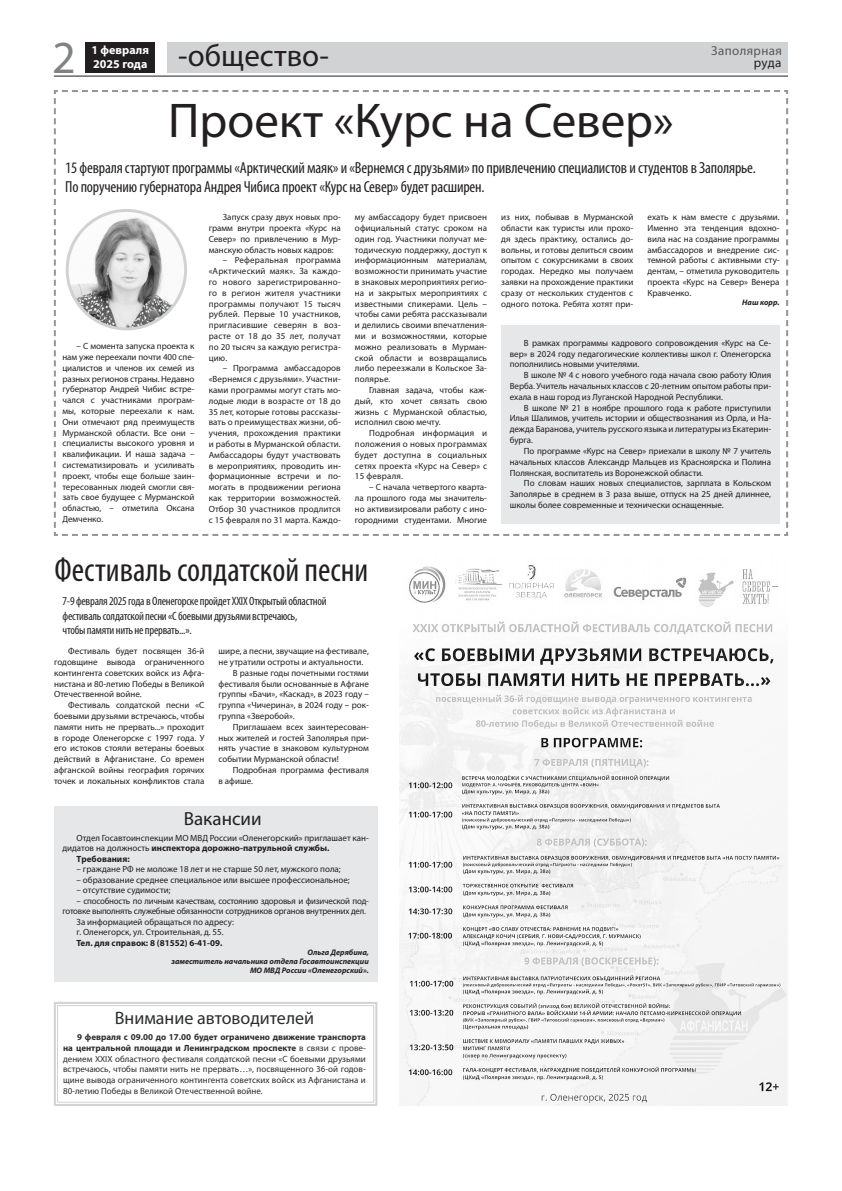
<style>
.page{position:relative;width:842px;height:1191px;background:#fff}
.page>*{position:absolute;margin:0;border:0;box-sizing:border-box;transform-origin:0 0}
.t1{font:49px "Myriad Pro";color:#231f20}
.t2{font:46.1px "Myriad Pro";color:#808285}
.t3{font:condensed 34px "Myriad Pro";color:#231f20}
.t4{font:31px "Myriad Pro";color:#231f20}
.t5{font:19px "Myriad Pro";color:#231f20}
.t6{font:18px "Myriad Pro";color:#2c2d2e}
.t7{font:condensed 16px/19.2px "Myriad Pro";letter-spacing:-.01em;color:#231f20}
.t8{font:13px "Myriad Pro";letter-spacing:.03em;color:#57585a}
.t9{font:13px "Myriad Pro";color:#231f20}
.t10{font:condensed 12px/14.4px "Myriad Pro";letter-spacing:-.02em;color:#231f20}
.t11{font:700 12px/14.4px "Myriad Pro";color:#fff}
.t12{font:9px/10.8px "Myriad Pro";color:#231f20;text-align:justify}
.t13{font:9px/10.8px "Myriad Pro";color:#2c2d2e;text-align:justify}
.t14{font:9px "Myriad Pro";letter-spacing:-.02em;color:#231f20}
.t15{font:700 9px "Myriad Pro";color:#231f20}
.t16{font:italic 700 8px/9px "Myriad Pro";color:#231f20;text-align:right}
.s1{font-weight:400}
.s2{font-weight:700}
</style>
<div class="page">
<svg style="left:53px;top:90px;width:736px;height:446px"></svg>
<div style="left:168px;top:43px;width:620px;height:30px;background:#d1d2d4"></div>
<div style="left:85px;top:43px;width:70px;height:30px;background:#231f20"></div>
<hr style="left:54px;top:76px;width:734px;height:1px;background:#231f20">
<div style="left:54px;top:806px;width:323px;height:175px;background:#e6e7e9"></div>
<img style="left:67px;top:210px;width:119px;height:119px;border-radius:50%">
<div style="left:66px;top:209px;width:121px;height:121px;border:3px solid #d1d2d4;border-radius:50%"></div>
<div style="left:501px;top:325px;width:279px;height:198px;background:#e6e7e9"></div>
<img style="left:399px;top:565px;width:389px;height:541px">
<svg style="left:54px;top:1002px;width:324px;height:104px"></svg>
<div style="left:57px;top:1005px;width:317px;height:97px;border:1px solid #d1d2d4"></div>
<h2 class="t2" style="left:52px;top:39px;width:25px">2</h2>
<h3 class="t11" style="left:92px;top:43px;width:59px">1 февраля<br>2025 года</h3>
<h3 class="t4" style="left:178px;top:44px;width:152px">-общество-</h3>
<h3 class="t8" style="left:711px;top:46px;width:72px">Заполярная</h3>
<h3 class="t9" style="left:754px;top:58px;width:29px">руда</h3>
<h1 class="t1" style="left:168px;top:101px;width:507px">Проект «Курс на Север»</h1>
<h3 class="t7" style="left:65px;top:159px;width:692px">15 февраля стартуют программы «Арктический маяк» и «Вернемся с друзьями» по привлечению специалистов и студентов в Заполярье.<br>По поручению губернатора Андрея Чибиса проект «Курс на Север» будет расширен.</h3>
<p class="t12" style="left:62px;top:341px;width:134px;text-indent:14px">– С момента запуска проекта к нам уже переехали почти 400 спе&shy;циалистов и членов их семей из разных регионов страны. Недавно губернатор Андрей Чибис встре&shy;чался с участниками програм&shy;мы, которые переехали к нам.<br>Они отмечают ряд преимуществ Мурманской области. Все они – специалисты высокого уровня и квалификации. И наша задача – систематизировать и усиливать проект, чтобы еще больше заин&shy;тересованных людей смогли свя&shy;зать свое будущее с Мурманской областью, – отметила Оксана Демченко.</p>
<p class="t12" style="left:209px;top:212px;width:134px;text-indent:14px">Запуск сразу двух новых про&shy;грамм внутри проекта «Курс на Север» по привлечению в Мур&shy;манскую область новых кадров:</p>
<p class="t12" style="left:209px;top:256px;width:134px;text-indent:14px">– Реферальная программа «Арктический маяк». За каждо&shy;го нового зарегистрированно&shy;го в регион жителя участники программы получают 15 тысяч рублей. Первые 10 участников, пригласившие северян в воз&shy;расте от 18 до 35 лет, получат по 20 тысяч за каждую регистра&shy;цию.</p>
<p class="t12" style="left:209px;top:364px;width:134px;text-indent:14px">– Программа амбассадоров «Вернемся с друзьями». Участни&shy;ками программы могут стать мо&shy;лодые люди в возрасте от 18 до 35 лет, которые готовы рассказы&shy;вать о преимуществах жизни, об&shy;учения, прохождения практики и работы в Мурманской области.<br>Амбассадоры будут участвовать в мероприятиях, проводить ин&shy;формационные встречи и по&shy;могать в продвижении региона как территории возможностей.<br>Отбор 30 участников продлится с 15 февраля по 31 марта. Каждо-</p>
<p class="t12" style="left:355px;top:212px;width:134px">му амбассадору будет присвоен официальный статус сроком на один год. Участники получат ме&shy;тодическую поддержку, доступ к информационным материалам, возможности принимать участие в знаковых мероприятиях регио&shy;на и закрытых мероприятиях с известными спикерами. Цель – чтобы сами ребята рассказывали и делились своими впечатления&shy;ми и возможностями, которые можно реализовать в Мурман&shy;ской области и возвращались либо переезжали в Кольское За&shy;полярье.</p>
<p class="t12" style="left:355px;top:385px;width:134px;text-indent:14px">Главная задача, чтобы каж&shy;дый, кто хочет связать свою жизнь с Мурманской областью, исполнил свою мечту.</p>
<p class="t12" style="left:355px;top:428px;width:134px;text-indent:14px">Подробная информация и положения о новых программах будет доступна в социальных сетях проекта «Курс на Север» с 15 февраля.</p>
<p class="t12" style="left:355px;top:482px;width:134px;text-indent:14px">– С начала четвертого кварта&shy;ла прошлого года мы значитель&shy;но активизировали работу с ино&shy;городними студентами. Многие</p>
<h3 class="t3" style="left:55px;top:558px;width:315px">Фестиваль солдатской песни</h3>
<h3 class="t10" style="left:63px;top:595px;width:266px">7-9 февраля 2025 года в Оленегорске пройдет XXIX Открытый областной фестиваль солдатской песни «С боевыми друзьями встречаюсь,<br>чтобы памяти нить не прервать...».</h3>
<p class="t12" style="left:54px;top:646px;width:152px;text-indent:14px">Фестиваль будет посвящен 36-й годовщине вывода ограниченного контингента советских войск из Афга&shy;нистана и 80-летию Победы в Великой Отечественной войне.</p>
<p class="t12" style="left:54px;top:700px;width:152px;text-indent:14px">Фестиваль солдатской песни «С боевыми друзьями встречаюсь, чтобы памяти нить не прервать...» проходит в городе Оленегорске с 1997 года. У его истоков стояли ветераны боевых действий в Афганистане. Со времен афганской войны география горячих точек и локальных конфликтов стала</p>
<p class="t12" style="left:219px;top:646px;width:152px">шире, а песни, звучащие на фестивале,</p>
<p class="t12" style="left:219px;top:657px;width:146px">не утратили остроты и актуальности.</p>
<p class="t12" style="left:233px;top:668px;width:138px">В разные годы почетными гостями</p>
<p class="t12" style="left:219px;top:679px;width:152px">фестиваля были основанные в Афгане</p>
<p class="t12" style="left:219px;top:689px;width:152px">группы «Бачи», «Каскад», в 2023 году –</p>
<p class="t12" style="left:219px;top:700px;width:152px">группа «Чичерина», в 2024 году – рок-</p>
<p class="t12" style="left:219px;top:711px;width:78px">группа «Зверобой».</p>
<p class="t12" style="left:233px;top:722px;width:138px">Приглашаем всех заинтересован-</p>
<p class="t12" style="left:219px;top:733px;width:152px">ных жителей и гостей Заполярья при-</p>
<p class="t12" style="left:219px;top:743px;width:152px">нять участие в знаковом культурном</p>
<p class="t12" style="left:219px;top:754px;width:122px">событии Мурманской области!</p>
<p class="t12" style="left:233px;top:765px;width:138px">Подробная программа фестиваля</p>
<p class="t12" style="left:219px;top:776px;width:36px">в афише.</p>
<h3 class="t5" style="left:184px;top:811px;width:79px">Вакансии</h3>
<p class="t12" style="left:77px;top:833px;width:294px">Отдел Госавтоинспекции МО МВД России «Оленегорский» приглашает кан-</p>
<p class="t15" style="left:62px;top:845px;width:269px"><span class="s1">дидатов на должность</span> инспектора дорожно-патрульной службы.</p>
<p class="t15" style="left:77px;top:855px;width:55px">Tрeбования:</p>
<p class="t12" style="left:77px;top:864px;width:266px">– гpaжданe РФ не моложе 18 лет и не старше 50 лет, мужского пола;</p>
<p class="t12" style="left:77px;top:875px;width:275px">– обpaзовaние cреднее спeциaльнoе или высшее профессиональное;</p>
<p class="t12" style="left:77px;top:885px;width:95px">– отсутствие судимости;</p>
<p class="t14" style="left:77px;top:897px;width:294px">– способность по личным качествам, состоянию здоровья и физической под-</p>
<p class="t14" style="left:62px;top:908px;width:305px">готовке выполнять служебные обязанности сотрудников органов внутренних дел.</p>
<p class="t12" style="left:77px;top:917px;width:159px">За информацией обращаться по адресу:</p>
<p class="t12" style="left:77px;top:927px;width:149px">г. Оленегорск, ул. Строительная, д. 55.</p>
<p class="t15" style="left:77px;top:939px;width:147px">Тел. для справок: 8 (81552) 6-41-09.</p>
<p class="t16" style="left:171px;top:948px;width:199px">Ольга Дерябина,<br>заместитель начальника отдела Госавтоинспекции<br>МО МВД России «Оленегорский».</p>
<h3 class="t6" style="left:115px;top:1010px;width:201px">Внимание автоводителей</h3>
<p class="t13" style="left:63px;top:1032px;width:304px;text-indent:14px"><span class="s2">9 февраля с 09.00 до 17.00 будет ограничено движение транспорта на центральной площади и Ленинградском проспекте</span> в связи с прове&shy;дением XXIX областного фестиваля солдатской песни «С боевыми друзьями встречаюсь, чтобы памяти нить не прервать…», посвященного 36-ой годов&shy;щине вывода ограниченного контингента советских войск из Афганистана и 80-летию Победы в Великой Отечественной войне.</p>
<p class="t12" style="left:501px;top:212px;width:134px">из них, побывав в Мурманской области как туристы или прохо&shy;дя здесь практику, остались до&shy;вольны, и готовы делиться своим опытом с сокурсниками в своих городах. Нередко мы получаем заявки на прохождение практики сразу от нескольких студентов с одного потока. Ребята хотят при-</p>
<p class="t12" style="left:647px;top:212px;width:134px">ехать к нам вместе с друзьями.<br>Именно эта тенденция вдохно&shy;вила нас на создание программы амбассадоров и внедрение сис&shy;темной работы с активными сту&shy;дентам, – отметила руководитель проекта «Курс на Север» Венера Кравченко.</p>
<p class="t16" style="left:742px;top:299px;width:39px">Наш корр.</p>
<p class="t12" style="left:510px;top:338px;width:263px;text-indent:14px">В рамках программы кадрового сопровождения «Курс на Се&shy;вер» в 2024 году педагогические коллективы школ г. Оленегорска пополнились новыми учителями.</p>
<p class="t12" style="left:510px;top:370px;width:263px;text-indent:14px">В школе № 4 с нового учебного года начала свою работу Юлия Верба. Учитель начальных классов с 20-летним опытом работы при&shy;ехала в наш город из Луганской Народной Республики.</p>
<p class="t12" style="left:510px;top:403px;width:263px;text-indent:14px">В школе № 21 в ноябре прошлого года к работе приступили Илья Шалимов, учитель истории и обществознания из Орла, и На&shy;дежда Баранова, учитель русского языка и литературы из Екатерин&shy;бурга.</p>
<p class="t12" style="left:510px;top:446px;width:263px;text-indent:14px">По программе «Курс на Север» приехали в школу № 7 учитель начальных классов Александр Мальцев из Красноярска и Полина Полянская, воспитатель из Воронежской области.</p>
<p class="t12" style="left:510px;top:478px;width:263px;text-indent:14px">По словам наших новых специалистов, зарплата в Кольском Заполярье в среднем в 3 раза выше, отпуск на 25 дней длиннее, школы более современные и технически оснащенные.</p>
</div>
